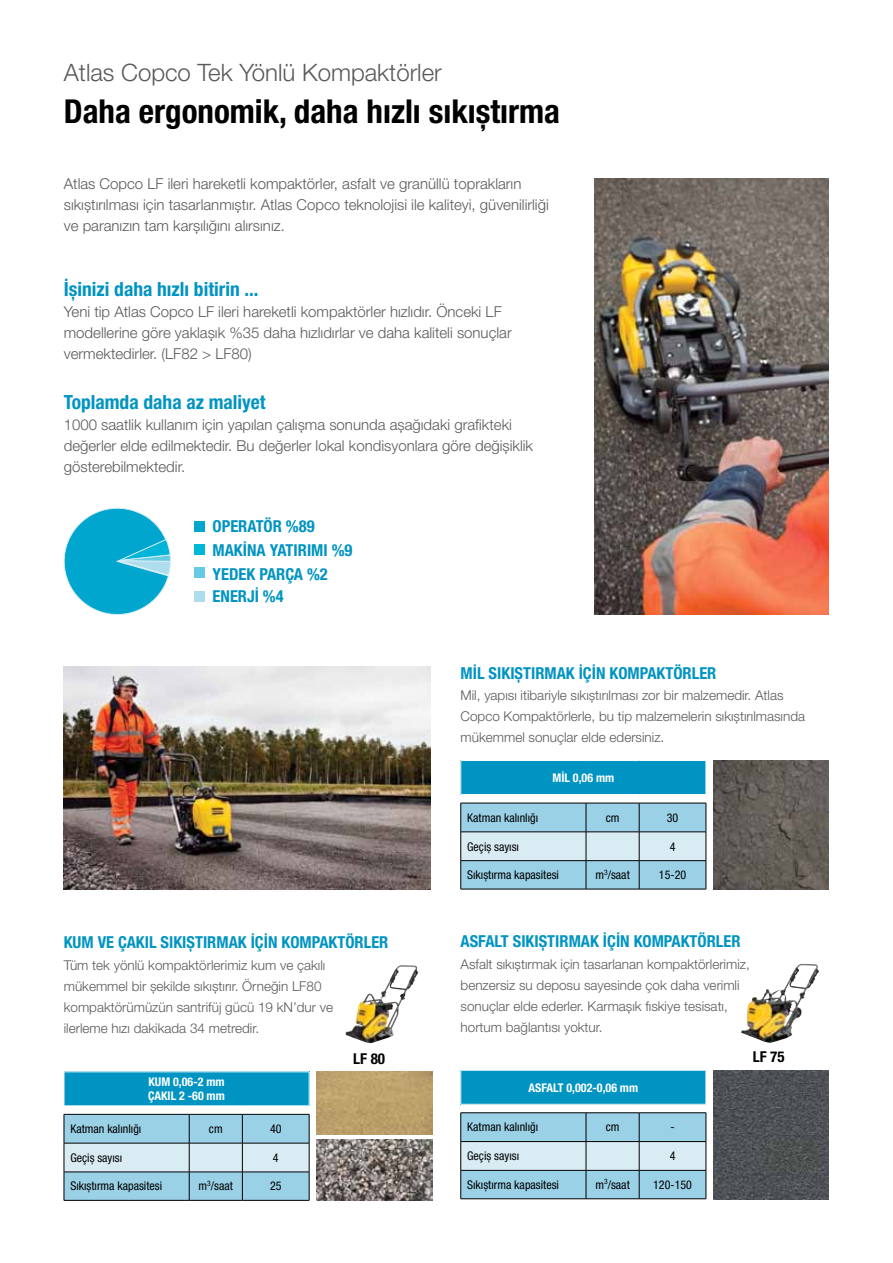
<style>
.page{position:relative;width:893px;height:1263px;background:#fff}
.page>*{position:absolute;margin:0;border:0;box-sizing:border-box;transform-origin:0 0}
.t1{font:700 condensed 33px "Helvetica Neue LT Pro";color:#000}
.t2{font:300 24px "Helvetica Neue LT Pro";color:#58595b}
.t3{font:700 condensed 19.5px "Helvetica Neue LT Pro";color:#0094c2}
.t4{font:700 condensed 16.5px/23.4px "Helvetica Neue LT Pro";color:#0094c2}
.t5{font:300 15px/21px "Helvetica Neue LT Pro";color:#58595b}
.t6{font:700 condensed 15px "Helvetica Neue LT Pro";color:#000}
.t7{font:300 13.5px/21px "Helvetica Neue LT Pro";color:#58595b}
.t8{font:condensed 12px "Helvetica Neue LT Pro";color:#000}
.t9{font:700 condensed 12px/14.4px "Helvetica Neue LT Pro";color:#fff}
</style>
<div class="page">
<img style="left:64px;top:667px;width:367px;height:222px">
<img style="left:594px;top:179px;width:235px;height:436px">
<div style="left:64px;top:1072px;width:245px;height:34px;background:#0094c2"></div>
<svg style="left:64px;top:1114px;width:246px;height:86px;background:#a6cfdf"></svg>
<hr style="left:64px;top:1200px;width:125px;height:1px;background:#000">
<hr style="left:189px;top:1200px;width:53px;height:1px;background:#000">
<hr style="left:242px;top:1200px;width:67px;height:1px;background:#000">
<hr style="left:64px;top:1072px;width:1px;height:34px;background:#fff">
<hr style="left:64px;top:1105px;width:125px;height:1px;background:#fff">
<hr style="left:189px;top:1105px;width:53px;height:1px;background:#fff">
<hr style="left:242px;top:1105px;width:67px;height:1px;background:#fff">
<div style="left:461px;top:760px;width:245px;height:34px;background:#0094c2"></div>
<svg style="left:460px;top:803px;width:247px;height:86px;background:#a6cfde"></svg>
<hr style="left:461px;top:889px;width:125px;height:1px;background:#000">
<hr style="left:586px;top:889px;width:53px;height:1px;background:#000">
<hr style="left:639px;top:889px;width:67px;height:1px;background:#000">
<hr style="left:461px;top:760px;width:125px;height:1px;background:#fff">
<hr style="left:586px;top:760px;width:53px;height:1px;background:#fff">
<hr style="left:639px;top:760px;width:67px;height:1px;background:#fff">
<div style="left:461px;top:1070px;width:245px;height:34px;background:#0094c2"></div>
<hr style="left:461px;top:1112px;width:125px;height:1px;background:#000">
<hr style="left:586px;top:1112px;width:53px;height:1px;background:#000">
<hr style="left:639px;top:1112px;width:67px;height:1px;background:#000">
<svg style="left:460px;top:1113px;width:247px;height:86px;background:#a8d0e0"></svg>
<hr style="left:461px;top:1198px;width:125px;height:1px;background:#000">
<hr style="left:586px;top:1198px;width:53px;height:1px;background:#000">
<hr style="left:639px;top:1198px;width:67px;height:1px;background:#000">
<hr style="left:461px;top:1070px;width:125px;height:1px;background:#fff">
<hr style="left:586px;top:1070px;width:53px;height:1px;background:#fff">
<hr style="left:639px;top:1070px;width:67px;height:1px;background:#fff">
<img style="left:317px;top:1140px;width:115px;height:60px">
<img style="left:317px;top:1071px;width:115px;height:63px">
<img style="left:714px;top:760px;width:115px;height:129px">
<img style="left:714px;top:1070px;width:115px;height:129px">
<img style="left:345px;top:965px;width:60px;height:78px">
<img style="left:741px;top:964px;width:60px;height:79px">
<svg style="left:64px;top:508px;width:107px;height:107px"></svg>
<div style="left:194px;top:521px;width:11px;height:11px;background:#00a6ce"></div>
<div style="left:194px;top:544px;width:11px;height:11px;background:#00b7d8"></div>
<div style="left:194px;top:568px;width:11px;height:10px;background:#65cae3"></div>
<div style="left:194px;top:591px;width:11px;height:10px;background:#aeddee"></div>
<h2 class="t2" style="left:64px;top:58px;width:379px">Atlas Copco Tek Yönlü Kompaktörler</h2>
<h1 class="t1" style="left:64px;top:91px;width:498px">Daha ergonomik, daha hızlı sıkıştırma</h1>
<p class="t5" style="left:64px;top:173px;width:487px">Atlas Copco LF ileri hareketli kompaktörler, asfalt ve granüllü toprakların sıkıştırılması için tasarlanmıştır. Atlas Copco teknolojisi ile kaliteyi, güvenilirliği ve paranızın tam karşılığını alırsınız.</p>
<h3 class="t3" style="left:64px;top:278px;width:196px">İşinizi daha hızlı bitirin ...</h3>
<p class="t5" style="left:64px;top:301px;width:449px">Yeni tip Atlas Copco LF ileri hareketli kompaktörler hızlıdır. Önceki LF modellerine göre yaklaşık %35 daha hızlıdırlar ve daha kaliteli sonuçlar vermektedirler. (LF82 &gt; LF80)</p>
<h3 class="t3" style="left:64px;top:390px;width:203px">Toplamda daha az maliyet</h3>
<p class="t5" style="left:64px;top:414px;width:471px">1000 saatlik kullanım için yapılan çalışma sonunda aşağıdaki grafikteki değerler elde edilmektedir. Bu değerler lokal kondisyonlara göre değişiklik gösterebilmektedir.</p>
<p class="t4" style="left:213px;top:514px;width:141px">OPERATÖR %89<br>MAKİNA YATIRIMI %9<br>YEDEK PARÇA %2<br>ENERJİ %4</p>
<p class="t4" style="left:64px;top:930px;width:326px">KUM VE ÇAKIL SIKIŞTIRMAK İÇİN KOMPAKTÖRLER</p>
<p class="t7" style="left:64px;top:955px;width:271px">Tüm tek yönlü kompaktörlerimiz kum ve çakılı mükemmel bir şekilde sıkıştırır. Örneğin LF80 kompaktörümüzün santrifüj gücü 19 kN’dur ve ilerleme hızı dakikada 34 metredir.</p>
<p class="t4" style="left:461px;top:661px;width:257px">MİL SIKIŞTIRMAK İÇİN KOMPAKTÖRLER</p>
<p class="t7" style="left:461px;top:685px;width:346px">Mil, yapısı itibariyle sıkıştırılması zor bir malzemedir. Atlas<br>Copco Kompaktörlerle, bu tip malzemelerin sıkıştırılmasında mükemmel sonuçlar elde edersiniz.</p>
<p class="t9" style="left:552px;top:770px;width:63px">MİL 0,06 mm</p>
<p class="t8" style="left:467px;top:810px;width:72px">Katman kalınlığı</p>
<p class="t8" style="left:606px;top:810px;width:15px">cm</p>
<p class="t8" style="left:667px;top:810px;width:13px">30</p>
<p class="t8" style="left:467px;top:839px;width:53px">Geçiş sayısı</p>
<p class="t8" style="left:670px;top:839px;width:7px">4</p>
<p class="t8" style="left:467px;top:868px;width:93px">Sıkıştırma kapasitesi</p>
<p class="t8" style="left:595px;top:868px;width:36px">m<sup>3</sup>/saat</p>
<p class="t8" style="left:659px;top:868px;width:29px">15-20</p>
<p class="t4" style="left:461px;top:929px;width:282px">ASFALT SIKIŞTIRMAK İÇİN KOMPAKTÖRLER</p>
<p class="t7" style="left:461px;top:953px;width:291px">Asfalt sıkıştırmak için tasarlanan kompaktörlerimiz, benzersiz su deposu sayesinde çok daha verimli sonuçlar elde ederler. Karmaşık fıskiye tesisatı, hortum bağlantısı yoktur.</p>
<p class="t9" style="left:148px;top:1074px;width:78px">KUM 0,06-2 mm<br>ÇAKIL 2 -60 mm</p>
<p class="t8" style="left:70px;top:1122px;width:72px">Katman kalınlığı</p>
<p class="t8" style="left:209px;top:1122px;width:15px">cm</p>
<p class="t8" style="left:270px;top:1122px;width:13px">40</p>
<p class="t8" style="left:70px;top:1150px;width:53px">Geçiş sayısı</p>
<p class="t8" style="left:273px;top:1150px;width:7px">4</p>
<p class="t8" style="left:70px;top:1179px;width:93px">Sıkıştırma kapasitesi</p>
<p class="t8" style="left:199px;top:1179px;width:36px">m<sup>3</sup>/saat</p>
<p class="t8" style="left:270px;top:1179px;width:13px">25</p>
<p class="t6" style="left:353px;top:1049px;width:33px">LF 80</p>
<p class="t6" style="left:753px;top:1048px;width:33px">LF 75</p>
<p class="t9" style="left:529px;top:1080px;width:111px">ASFALT 0,002-0,06 mm</p>
<p class="t8" style="left:467px;top:1120px;width:72px">Katman kalınlığı</p>
<p class="t8" style="left:606px;top:1120px;width:15px">cm</p>
<p class="t8" style="left:670px;top:1120px;width:6px">-</p>
<p class="t8" style="left:467px;top:1149px;width:53px">Geçiş sayısı</p>
<p class="t8" style="left:670px;top:1149px;width:7px">4</p>
<p class="t8" style="left:467px;top:1178px;width:93px">Sıkıştırma kapasitesi</p>
<p class="t8" style="left:595px;top:1178px;width:36px">m<sup>3</sup>/saat</p>
<p class="t8" style="left:653px;top:1178px;width:40px">120-150</p>
</div>
